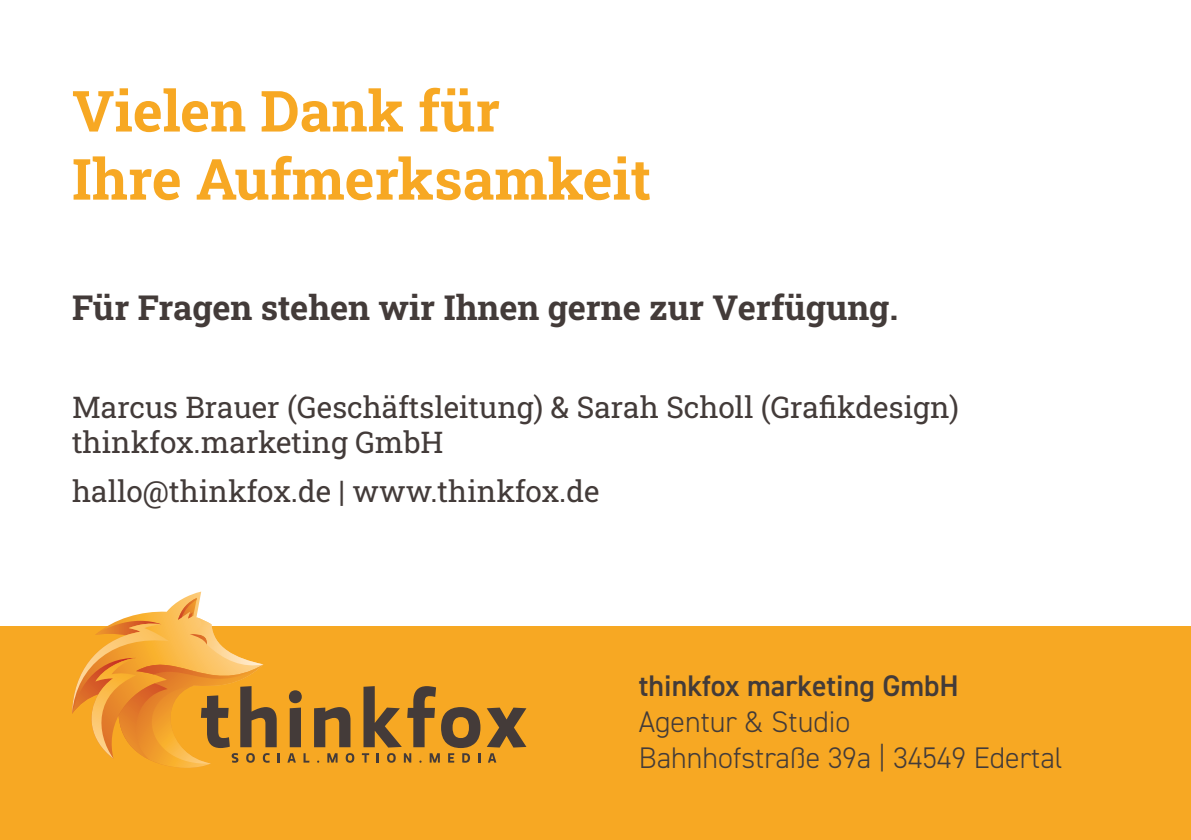
<style>
.page{position:relative;width:1191px;height:840px;background:#fff}
.page>*{position:absolute;margin:0;border:0;box-sizing:border-box;transform-origin:0 0}
.t1{font:700 56.6px/68px "Roboto Slab";color:#f7a823}
.t2{font:700 34.4px "Roboto Slab";color:#433b39}
.t3{font:29.8px/35.8px "Roboto Slab";color:#433b39}
.t4{font:300 29.8px/35.8px "DIN2014";color:#433b39}
.t5{font:600 29.8px "DIN2014";color:#433b39}
</style>
<div class="page">
<div style="left:0;top:626px;width:1191px;height:213px;background:#f7a823"></div>
<svg style="left:289px;top:690px;width:13px;height:56px"></svg>
<svg style="left:314px;top:707px;width:36px;height:39px"></svg>
<svg style="left:72px;top:591px;width:208px;height:176px"></svg>
<svg style="left:287px;top:753px;width:9px;height:9px"></svg>
<svg style="left:303px;top:753px;width:6px;height:9px"></svg>
<svg style="left:327px;top:753px;width:10px;height:9px"></svg>
<svg style="left:346px;top:753px;width:8px;height:9px"></svg>
<svg style="left:362px;top:686px;width:118px;height:76px"></svg>
<svg style="left:487px;top:707px;width:39px;height:55px"></svg>
<h1 class="t1" style="left:72px;top:75px;width:580px">Vielen Dank für<br>Ihre Aufmerksamkeit</h1>
<p class="t2" style="left:72px;top:283px;width:827px">Für Fragen stehen wir Ihnen gerne zur Verfügung.</p>
<p class="t3" style="left:72px;top:388px;width:888px">Marcus Brauer (Geschäftsleitung) &amp; Sarah Scholl (Grafikdesign) thinkfox.marketing GmbH</p>
<p class="t3" style="left:72px;top:472px;width:529px">hallo@thinkfox.de | www.thinkfox.de</p>
<p class="t5" style="left:639px;top:665px;width:321px">thinkfox marketing GmbH</p>
<p class="t4" style="left:639px;top:703px;width:425px">Agentur &amp; Studio<br>Bahnhofstraße 39a | 34549 Edertal</p>
</div>
